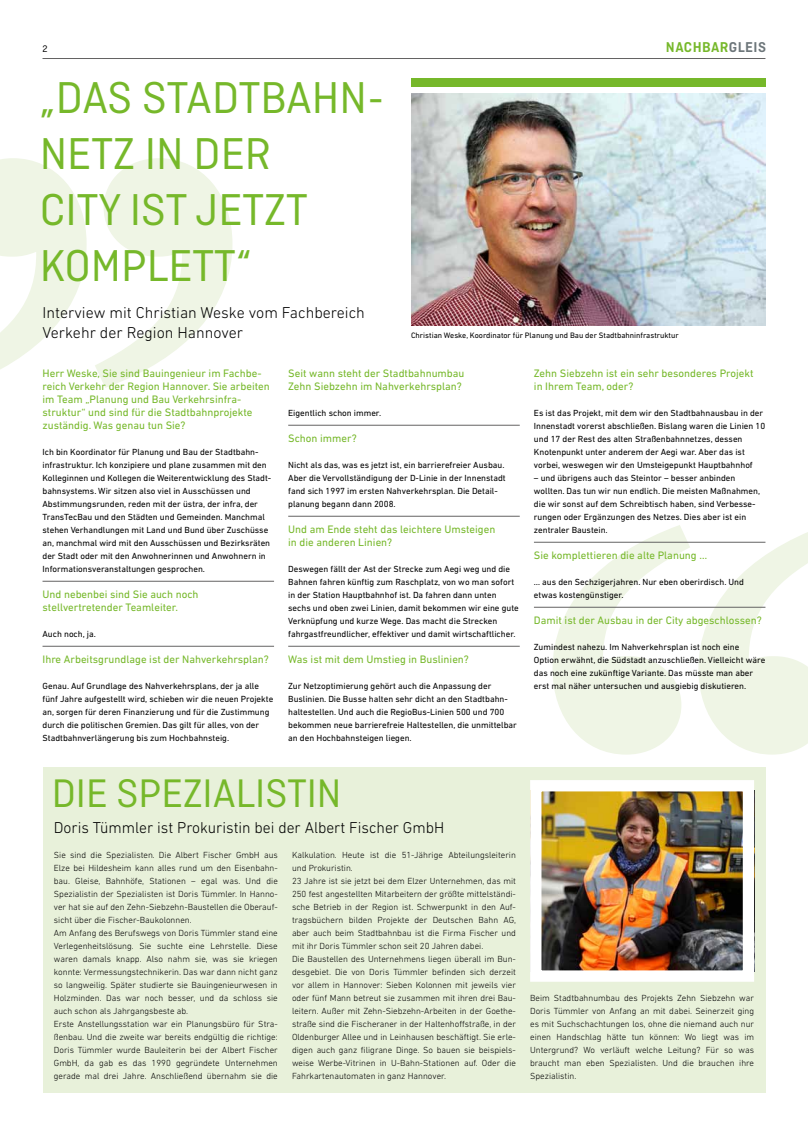
<style>
.page{position:relative;width:808px;height:1134px;background:#fff}
.page>*{position:absolute;margin:0;border:0;box-sizing:border-box;transform-origin:0 0}
.t1{font:47px/56px "Ciutadella";color:#76b82a}
.t2{font:42px "Ciutadella";color:#76b82a}
.t3{font:300 16px/20px "DIN Next LT Pro";color:#000}
.t4{font:600 15px "Ciutadella";letter-spacing:.03em;color:#76b82a}
.t5{font:11px/13px "DIN Next LT Pro";color:#76b82a}
.t6{font:10px "Ciutadella";color:#000}
.t7{font:9px/13px "DIN Next LT Pro";color:#000}
.t8{font:300 9px/13px "DIN Next LT Pro";color:#000}
.t9{font:8px "DIN Next LT Pro";color:#000}
.s1{color:#6d767a}
</style>
<div class="page">
<hr style="left:43px;top:58px;width:722px;height:1px;background:#646363">
<svg style="left:698px;top:532px;width:110px;height:223px"></svg>
<svg style="left:552px;top:525px;width:138px;height:230px"></svg>
<svg style="left:0;top:158px;width:87px;height:211px"></svg>
<svg style="left:95px;top:158px;width:137px;height:230px"></svg>
<hr style="left:43px;top:581px;width:231px;height:1px;background:#646363">
<hr style="left:43px;top:646px;width:231px;height:1px;background:#646363">
<hr style="left:288px;top:425px;width:232px;height:1px;background:#646363">
<hr style="left:288px;top:516px;width:232px;height:1px;background:#646363">
<hr style="left:288px;top:646px;width:232px;height:1px;background:#646363">
<hr style="left:534px;top:542px;width:231px;height:1px;background:#646363">
<hr style="left:534px;top:607px;width:231px;height:1px;background:#646363">
<div style="left:43px;top:767px;width:722px;height:325px;background:#e8f1da"></div>
<img style="left:542px;top:792px;width:200px;height:178px">
<div style="left:530px;top:780px;width:224px;height:202px;border:11px solid #fff"></div>
<div style="left:411px;top:78px;width:354px;height:9px;background:#76b82a"></div>
<img style="left:411px;top:93px;width:354px;height:232px">
<p class="t6" style="left:43px;top:43px;width:7px">2</p>
<h3 class="t4" style="left:666px;top:39px;width:102px">NACHBAR<span class="s1">GLEIS</span></h3>
<h1 class="t1" style="left:40px;top:70px;width:346px">„DAS STADTBAHN-<br>NETZ IN DER<br>CITY IST JETZT<br>KOMPLETT“</h1>
<h3 class="t3" style="left:43px;top:302px;width:324px">Interview mit Christian Weske vom Fachbereich<br>Verkehr der Region Hannover</h3>
<p class="t9" style="left:411px;top:331px;width:269px">Christian Weske, Koordinator für Planung und Bau der Stadtbahninfrastruktur</p>
<p class="t5" style="left:43px;top:367px;width:229px">Herr Weske, Sie sind Bauingenieur im Fachbe&shy;reich Verkehr der Region Hannover. Sie arbeiten im Team „Planung und Bau Verkehrsinfra&shy;struktur“ und sind für die Stadtbahnprojekte zuständig. Was genau tun Sie?</p>
<p class="t7" style="left:43px;top:445px;width:230px">Ich bin Koordinator für Planung und Bau der Stadtbahn&shy;infrastruktur. Ich konzipiere und plane zusammen mit den Kolleginnen und Kollegen die Weiterentwicklung des Stadt&shy;bahnsystems. Wir sitzen also viel in Ausschüssen und Abstimmungsrunden, reden mit der üstra, der infra, der TransTecBau und den Städten und Gemeinden. Manchmal stehen Verhandlungen mit Land und Bund über Zuschüsse an, manchmal wird mit den Ausschüssen und Bezirksräten der Stadt oder mit den Anwohnerinnen und Anwohnern in Informationsveranstaltungen gesprochen.</p>
<p class="t5" style="left:43px;top:588px;width:158px">Und nebenbei sind Sie auch noch stellvertretender Teamleiter.</p>
<p class="t7" style="left:43px;top:627px;width:55px">Auch noch, ja.</p>
<p class="t5" style="left:43px;top:653px;width:228px">Ihre Arbeitsgrundlage ist der Nahverkehrsplan?</p>
<p class="t7" style="left:43px;top:679px;width:232px">Genau. Auf Grundlage des Nahverkehrsplans, der ja alle fünf Jahre aufgestellt wird, schieben wir die neuen Projekte an, sorgen für deren Finanzierung und für die Zustimmung durch die politischen Gremien. Das gilt für alles, von der Stadtbahnverlängerung bis zum Hochbahnsteig.</p>
<p class="t5" style="left:288px;top:367px;width:178px">Seit wann steht der Stadtbahnumbau<br>Zehn Siebzehn im Nahverkehrsplan?</p>
<p class="t7" style="left:288px;top:406px;width:94px">Eigentlich schon immer.</p>
<p class="t5" style="left:288px;top:432px;width:70px">Schon immer?</p>
<p class="t7" style="left:288px;top:458px;width:219px">Nicht als das, was es jetzt ist, ein barrierefreier Ausbau.<br>Aber die Vervollständigung der D-Linie in der Innenstadt fand sich 1997 im ersten Nahverkehrsplan. Die Detail&shy;planung begann dann 2008.</p>
<p class="t5" style="left:288px;top:523px;width:209px">Und am Ende steht das leichtere Umsteigen in die anderen Linien?</p>
<p class="t7" style="left:288px;top:562px;width:232px">Deswegen fällt der Ast der Strecke zum Aegi weg und die Bahnen fahren künftig zum Raschplatz, von wo man sofort in der Station Hauptbahnhof ist. Da fahren dann unten sechs und oben zwei Linien, damit bekommen wir eine gute Verknüpfung und kurze Wege. Das macht die Strecken fahrgastfreundlicher, effektiver und damit wirtschaftlicher.</p>
<p class="t5" style="left:288px;top:653px;width:182px">Was ist mit dem Umstieg in Buslinien?</p>
<p class="t7" style="left:288px;top:679px;width:230px">Zur Netzoptimierung gehört auch die Anpassung der Buslinien. Die Busse halten sehr dicht an den Stadtbahn&shy;haltestellen. Und auch die RegioBus-Linien 500 und 700 bekommen neue barrierefreie Haltestellen, die unmittelbar an den Hochbahnsteigen liegen.</p>
<p class="t5" style="left:534px;top:367px;width:221px">Zehn Siebzehn ist ein sehr besonderes Projekt in Ihrem Team, oder?</p>
<p class="t7" style="left:534px;top:406px;width:233px">Es ist das Projekt, mit dem wir den Stadtbahnausbau in der Innenstadt vorerst abschließen. Bislang waren die Linien 10 und 17 der Rest des alten Straßenbahnnetzes, dessen Knotenpunkt unter anderem der Aegi war. Aber das ist vorbei, weswegen wir den Umsteigepunkt Hauptbahnhof</p>
<p class="t7" style="left:534px;top:471px;width:228px">– und übrigens auch das Steintor – besser anbinden wollten. Das tun wir nun endlich. Die meisten Maßnahmen, die wir sonst auf dem Schreibtisch haben, sind Verbesse&shy;rungen oder Ergänzungen des Netzes. Dies aber ist ein zentraler Baustein.</p>
<p class="t5" style="left:534px;top:549px;width:175px">Sie komplettieren die alte Planung …</p>
<p class="t7" style="left:534px;top:575px;width:211px">… aus den Sechzigerjahren. Nur eben oberirdisch. Und etwas kostengünstiger.</p>
<p class="t5" style="left:534px;top:614px;width:229px">Damit ist der Ausbau in der City abgeschlossen?</p>
<p class="t7" style="left:534px;top:640px;width:233px">Zumindest nahezu. Im Nahverkehrsplan ist noch eine Option erwähnt, die Südstadt anzuschließen. Vielleicht wäre das noch eine zukünftige Variante. Das müsste man aber erst mal näher untersuchen und ausgiebig diskutieren.</p>
<h2 class="t2" style="left:52px;top:770px;width:291px">DIE SPEZIALISTIN</h2>
<h3 class="t3" style="left:54px;top:817px;width:392px">Doris Tümmler ist Prokuristin bei der Albert Fischer GmbH</h3>
<p class="t8" style="left:54px;top:848px;width:225px">Sie sind die Spezialisten. Die Albert Fischer GmbH aus Elze bei Hildesheim kann alles rund um den Eisenbahn&shy;bau. Gleise, Bahnhöfe, Stationen – egal was. Und die Spezialistin der Spezialisten ist Doris Tümmler. In Hanno&shy;ver hat sie auf den Zehn-Siebzehn-Baustellen die Oberauf&shy;sicht über die Fischer-Baukolonnen.<br>Am Anfang des Berufswegs von Doris Tümmler stand eine Verlegenheitslösung. Sie suchte eine Lehrstelle. Diese waren damals knapp. Also nahm sie, was sie kriegen konnte: Vermessungstechnikerin. Das war dann nicht ganz so langweilig. Später studierte sie Bauingenieurwesen in Holzminden. Das war noch besser, und da schloss sie auch schon als Jahrgangsbeste ab.<br>Erste Anstellungsstation war ein Planungsbüro für Stra&shy;ßenbau. Und die zweite war bereits endgültig die richtige:<br>Doris Tümmler wurde Bauleiterin bei der Albert Fischer GmbH, da gab es das 1990 gegründete Unternehmen gerade mal drei Jahre. Anschließend übernahm sie die</p>
<p class="t8" style="left:292px;top:848px;width:226px">Kalkulation. Heute ist die 51-Jährige Abteilungsleiterin und Prokuristin.<br>23 Jahre ist sie jetzt bei dem Elzer Unternehmen, das mit 250 fest angestellten Mitarbeitern der größte mittelständi&shy;sche Betrieb in der Region ist. Schwerpunkt in den Auf&shy;tragsbüchern bilden Projekte der Deutschen Bahn AG, aber auch beim Stadtbahnbau ist die Firma Fischer und mit ihr Doris Tümmler schon seit 20 Jahren dabei.<br>Die Baustellen des Unternehmens liegen überall im Bun&shy;desgebiet. Die von Doris Tümmler befinden sich derzeit vor allem in Hannover: Sieben Kolonnen mit jeweils vier oder fünf Mann betreut sie zusammen mit ihren drei Bau&shy;leitern. Außer mit Zehn-Siebzehn-Arbeiten in der Goethe&shy;straße sind die Fischeraner in der Haltenhoffstraße, in der Oldenburger Allee und in Leinhausen beschäftigt. Sie erle&shy;digen auch ganz filigrane Dinge. So bauen sie beispiels&shy;weise Werbe-Vitrinen in U-Bahn-Stationen auf. Oder die</p>
<p class="t8" style="left:292px;top:1069px;width:156px">Fahrkartenautomaten in ganz Hannover.</p>
<p class="t8" style="left:530px;top:991px;width:225px;text-align:justify">Beim Stadtbahnumbau des Projekts Zehn Siebzehn war Doris Tümmler von Anfang an mit dabei. Seinerzeit ging es mit Suchschachtungen los, ohne die niemand auch nur einen Handschlag hätte tun können: Wo liegt was im Untergrund? Wo verläuft welche Leitung? Für so was braucht man eben Spezialisten. Und die brauchen ihre Spezialistin.</p>
</div>
